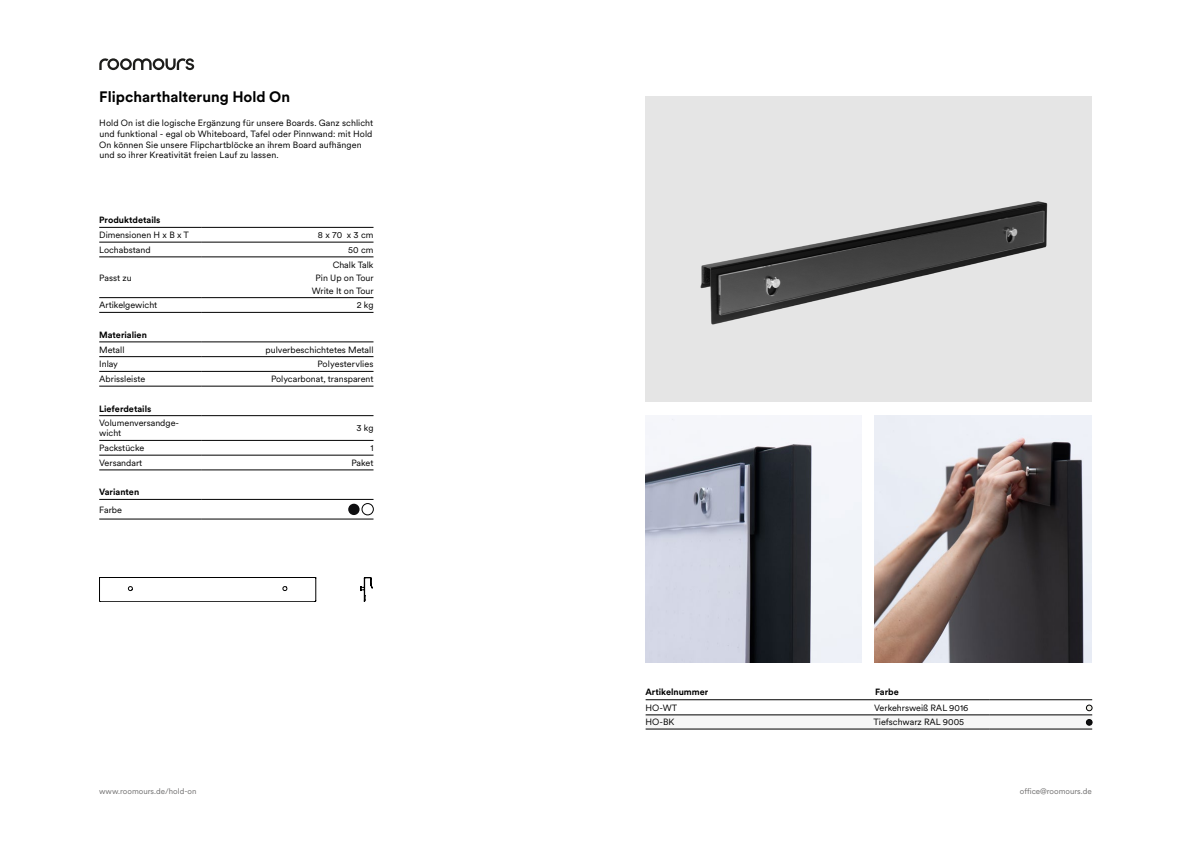
<style>
.page{position:relative;width:1191px;height:842px;background:#fff}
.page>*{position:absolute;margin:0;border:0;box-sizing:border-box;transform-origin:0 0}
.t1{font:700 15px "Circular XX";color:#000}
.t2{font:9px/10.8px "Circular XX";color:#000}
.t3{font:700 9px "Circular XX";color:#000}
.t4{font:8px "Circular XX";color:#706f6f}
</style>
<div class="page">
<svg style="left:99px;top:58px;width:95px;height:12px"></svg>
<img style="left:645px;top:96px;width:446px;height:306px">
<svg style="left:99px;top:577px;width:217px;height:25px"></svg>
<svg style="left:360px;top:577px;width:12px;height:25px"></svg>
<img style="left:645px;top:415px;width:217px;height:247px">
<img style="left:875px;top:415px;width:216px;height:247px">
<hr style="left:99px;top:242px;width:102px;height:1px;background:#000">
<hr style="left:201px;top:242px;width:172px;height:1px;background:#000">
<hr style="left:99px;top:257px;width:102px;height:1px;background:#000">
<hr style="left:201px;top:257px;width:172px;height:1px;background:#000">
<hr style="left:99px;top:297px;width:102px;height:1px;background:#000">
<hr style="left:201px;top:297px;width:172px;height:1px;background:#000">
<hr style="left:99px;top:312px;width:102px;height:1px;background:#000">
<hr style="left:201px;top:312px;width:172px;height:1px;background:#000">
<hr style="left:99px;top:356px;width:102px;height:1px;background:#000">
<hr style="left:201px;top:356px;width:172px;height:1px;background:#000">
<hr style="left:99px;top:371px;width:102px;height:1px;background:#000">
<hr style="left:201px;top:371px;width:172px;height:1px;background:#000">
<hr style="left:99px;top:386px;width:102px;height:1px;background:#000">
<hr style="left:201px;top:386px;width:172px;height:1px;background:#000">
<hr style="left:99px;top:440px;width:102px;height:1px;background:#000">
<hr style="left:201px;top:440px;width:172px;height:1px;background:#000">
<hr style="left:99px;top:455px;width:102px;height:1px;background:#000">
<hr style="left:201px;top:455px;width:172px;height:1px;background:#000">
<hr style="left:99px;top:470px;width:102px;height:1px;background:#000">
<hr style="left:201px;top:470px;width:172px;height:1px;background:#000">
<hr style="left:99px;top:519px;width:102px;height:1px;background:#000">
<hr style="left:201px;top:519px;width:172px;height:1px;background:#000">
<hr style="left:99px;top:227px;width:102px;height:1px;background:#000">
<hr style="left:201px;top:227px;width:172px;height:1px;background:#000">
<hr style="left:99px;top:341px;width:102px;height:1px;background:#000">
<hr style="left:201px;top:341px;width:172px;height:1px;background:#000">
<hr style="left:99px;top:415px;width:102px;height:1px;background:#000">
<hr style="left:201px;top:415px;width:172px;height:1px;background:#000">
<hr style="left:99px;top:499px;width:102px;height:1px;background:#000">
<hr style="left:201px;top:499px;width:172px;height:1px;background:#000">
<div style="left:348px;top:504px;width:11px;height:11px;background:#0e0e10;border-radius:50%"></div>
<div style="left:362px;top:503px;width:11px;height:12px;border:1px solid #000;border-radius:50%"></div>
<hr style="left:645px;top:699px;width:230px;height:1px;background:#000">
<hr style="left:875px;top:699px;width:114px;height:1px;background:#000">
<hr style="left:989px;top:699px;width:103px;height:1px;background:#000">
<hr style="left:645px;top:729px;width:230px;height:1px;background:#000">
<hr style="left:875px;top:729px;width:114px;height:1px;background:#000">
<hr style="left:989px;top:729px;width:103px;height:1px;background:#000">
<svg style="left:645px;top:700px;width:447px;height:29px"></svg>
<h1 class="t1" style="left:99px;top:86px;width:192px">Flipcharthalterung Hold On</h1>
<p class="t2" style="left:99px;top:117px;width:275px">Hold On ist die logische Ergänzung für unsere Boards. Ganz schlicht und funktional - egal ob Whiteboard, Tafel oder Pinnwand: mit Hold On können Sie unsere Flipchartblöcke an ihrem Board aufhängen und so ihrer Kreativität freien Lauf zu lassen.</p>
<p class="t3" style="left:99px;top:214px;width:63px">Produktdetails</p>
<p class="t2" style="left:99px;top:229px;width:91px">Dimensionen H x B x T</p>
<p class="t2" style="left:318px;top:229px;width:57px">8 x 70 x 3 cm</p>
<p class="t2" style="left:99px;top:244px;width:53px">Lochabstand</p>
<p class="t2" style="left:348px;top:244px;width:27px">50 cm</p>
<p class="t2" style="left:99px;top:272px;width:34px">Passt zu</p>
<p class="t2" style="left:312px;top:258px;width:63px;line-height:13px;text-align:right">Chalk Talk<br>Pin Up on Tour<br>Write It on Tour</p>
<p class="t2" style="left:99px;top:299px;width:60px">Artikelgewicht</p>
<p class="t2" style="left:357px;top:299px;width:18px">2 kg</p>
<p class="t3" style="left:99px;top:328px;width:49px">Materialien</p>
<p class="t2" style="left:99px;top:344px;width:27px">Metall</p>
<p class="t2" style="left:265px;top:344px;width:109px">pulverbeschichtetes Metall</p>
<p class="t2" style="left:99px;top:358px;width:20px">Inlay</p>
<p class="t2" style="left:317px;top:358px;width:58px">Polyestervlies</p>
<p class="t2" style="left:99px;top:373px;width:48px">Abrissleiste</p>
<p class="t2" style="left:271px;top:373px;width:104px">Polycarbonat, transparent</p>
<p class="t3" style="left:99px;top:402px;width:54px">Lieferdetails</p>
<p class="t2" style="left:99px;top:418px;width:81px;line-height:10px">Volumenversandge&shy;wicht</p>
<p class="t2" style="left:356px;top:422px;width:18px">3 kg</p>
<p class="t2" style="left:99px;top:442px;width:47px">Packstücke</p>
<p class="t2" style="left:370px;top:442px;width:5px">1</p>
<p class="t2" style="left:99px;top:457px;width:45px">Versandart</p>
<p class="t2" style="left:351px;top:457px;width:24px">Paket</p>
<p class="t3" style="left:99px;top:486px;width:42px">Varianten</p>
<p class="t2" style="left:99px;top:504px;width:24px">Farbe</p>
<p class="t3" style="left:645px;top:686px;width:64px">Artikelnummer</p>
<p class="t3" style="left:875px;top:686px;width:25px">Farbe</p>
<p class="t2" style="left:645px;top:702px;width:33px">HO-WT</p>
<p class="t2" style="left:874px;top:702px;width:96px">Verkehrsweiß RAL 9016</p>
<p class="t2" style="left:645px;top:716px;width:30px">HO-BK</p>
<p class="t2" style="left:873px;top:716px;width:92px">Tiefschwarz RAL 9005</p>
<p class="t4" style="left:99px;top:785px;width:99px">www.roomours.de/hold-on</p>
<p class="t4" style="left:1019px;top:785px;width:73px">office@roomours.de</p>
</div>
